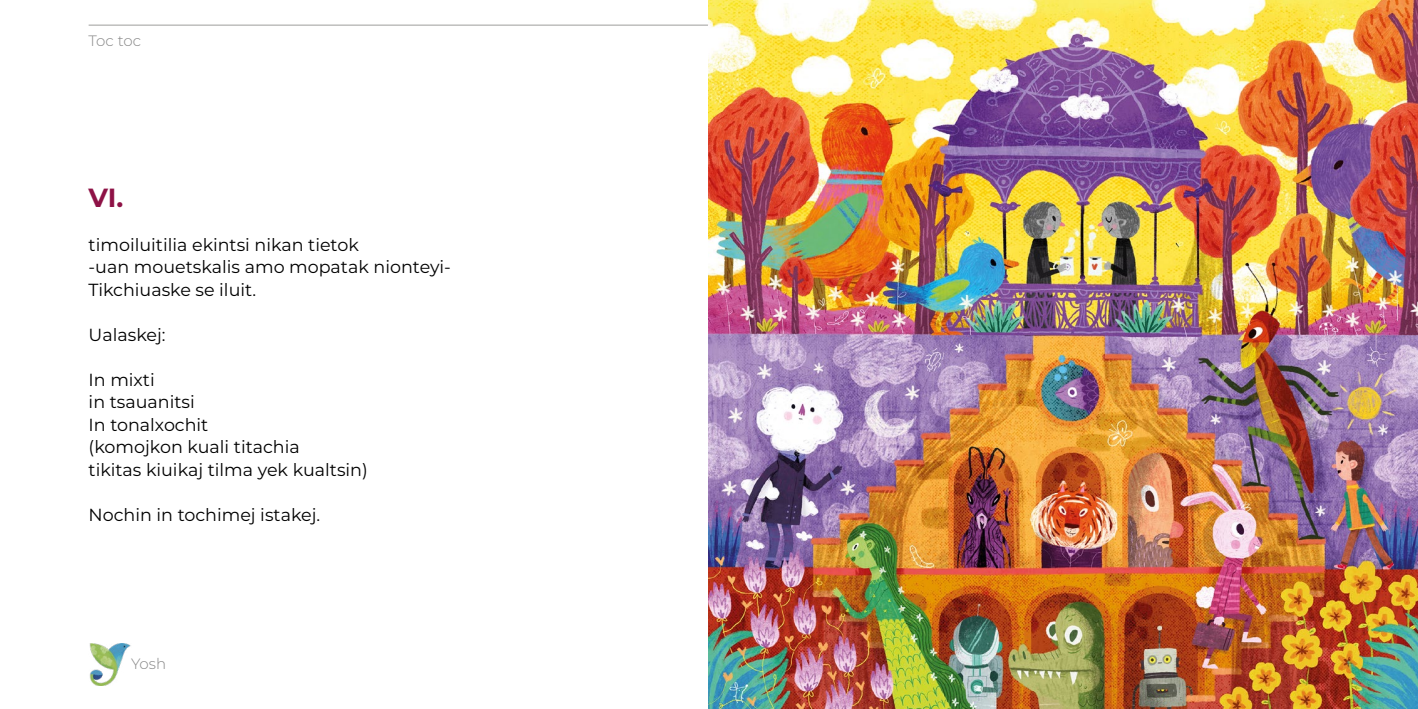
<style>
.page{position:relative;width:1418px;height:709px;background:#fff}
.page>*{position:absolute;margin:0;border:0;box-sizing:border-box;transform-origin:0 0}
.t1{font:700 26.25px "Montserrat";color:#8e1246}
.t2{font:17.5px/22.5px "Montserrat";color:#000}
.t3{font:300 15px "Montserrat";color:#878787}
</style>
<div class="page">
<hr style="left:89px;top:25px;width:620px;height:1px;background:#9d9d9c">
<img style="left:89px;top:643px;width:42px;height:43px">
<img style="left:709px;top:0;width:708px;height:709px">
<p class="t3" style="left:89px;top:31px;width:54px">Toc toc</p>
<h1 class="t1" style="left:89px;top:179px;width:36px">VI.</h1>
<p class="t2" style="left:89px;top:233px;width:364px">timoiluitilia ekintsi nikan tietok<br>-uan mouetskalis amo mopatak nionteyi-<br>Tikchiuaske se iluit.</p>
<p class="t2" style="left:89px;top:323px;width:79px">Ualaskej:</p>
<p class="t2" style="left:89px;top:368px;width:281px">In mixti<br>in tsauanitsi<br>In tonalxochit<br>(komojkon kuali titachia<br>tikitas kiuikaj tilma yek kualtsin)</p>
<p class="t2" style="left:89px;top:503px;width:233px">Nochin in tochimej istakej.</p>
<p class="t3" style="left:131px;top:653px;width:37px">Yosh</p>
</div>
